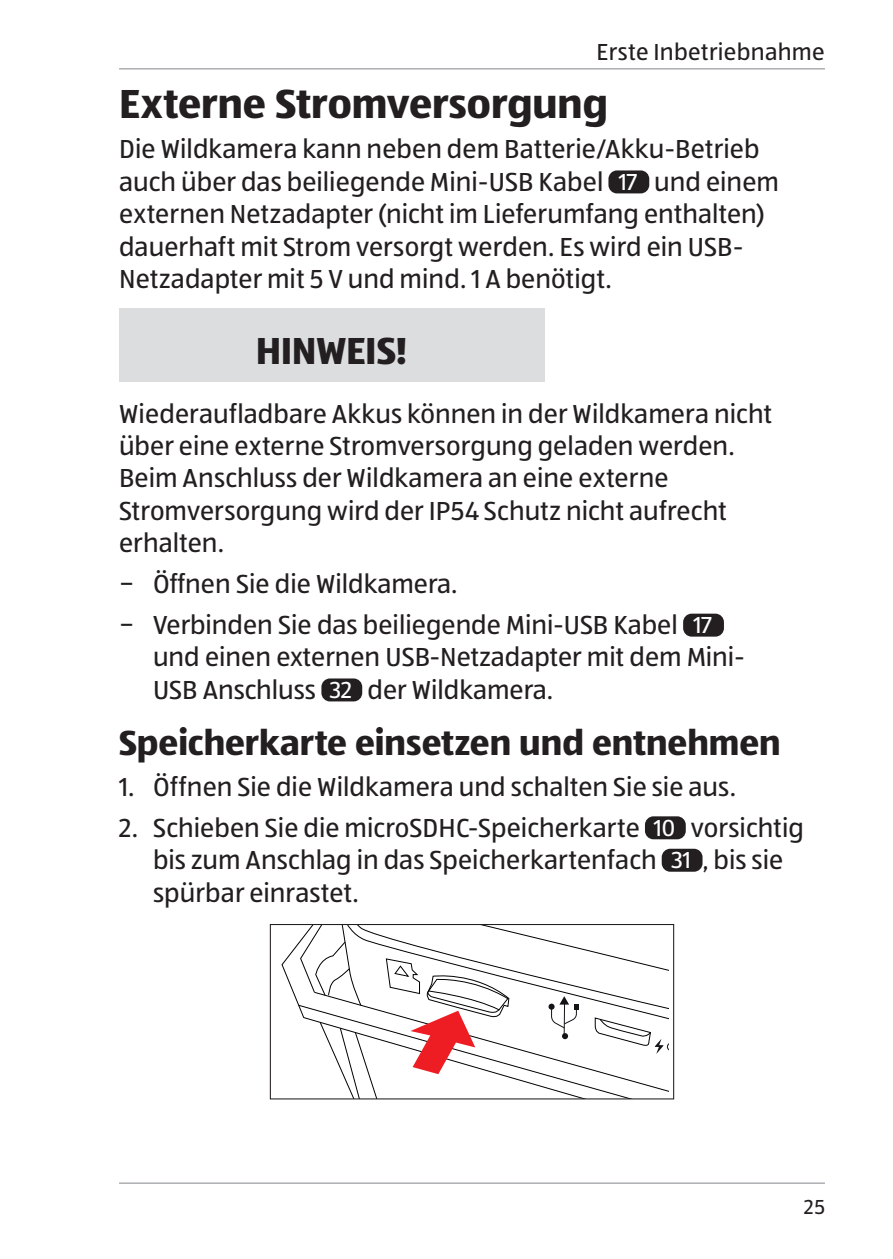
<style>
.page{position:relative;width:893px;height:1259px;background:#fff}
.page>*{position:absolute;margin:0;border:0;box-sizing:border-box;transform-origin:0 0}
.t1{font:700 42px "ALDISUEDOT";color:#231f20}
.t2{font:700 39px "ALDISUEDOT";letter-spacing:-.005em;color:#231f20}
.t3{font:700 36px "ALDISUEDOT";color:#231f20}
.t4{font:27px/32.4px "ALDISUEDOT";color:#231f20}
.t5{font:24px "ALDISUEDOT";letter-spacing:.015em;color:#231f20}
.t6{font:21px "ALDISUEDOT";color:#231f20}
.s1{font-size:24px;color:#fff}
</style>
<div class="page">
<hr style="left:119px;top:68px;width:706px;height:2px;background:#adaeb2">
<hr style="left:119px;top:1182px;width:706px;height:2px;background:#adaeb2">
<div style="left:608px;top:170px;width:41px;height:23px;background:#231f20;border-radius:9px"></div>
<div style="left:119px;top:309px;width:425px;height:73px;background:#dcdddf"></div>
<div style="left:683px;top:613px;width:41px;height:23px;background:#231f20;border-radius:9px"></div>
<div style="left:321px;top:678px;width:41px;height:23px;background:#231f20;border-radius:9px"></div>
<div style="left:645px;top:816px;width:41px;height:23px;background:#231f20;border-radius:9px"></div>
<div style="left:662px;top:848px;width:40px;height:23px;background:#231f20;border-radius:9px"></div>
<svg style="left:298px;top:926px;width:371px;height:171px"></svg>
<div style="left:270px;top:924px;width:404px;height:175px;border:1px solid #231f20"></div>
<p class="t5" style="left:597px;top:36px;width:230px">Erste Inbetriebnahme</p>
<h1 class="t1" style="left:119px;top:75px;width:490px">Externe Stromversorgung</h1>
<p class="t4" style="left:119px;top:132px;width:661px">Die Wildkamera kann neben dem Batterie/Akku-Betrieb auch über das beiliegende Mini-USB Kabel <span class="s1">17</span> und einem externen Netzadapter (nicht im Lieferumfang enthalten) dauerhaft mit Strom versorgt werden. Es wird ein USB-Netzadapter mit 5 V und mind. 1 A benötigt.</p>
<h2 class="t2" style="left:256px;top:325px;width:153px">HINWEIS!</h2>
<p class="t4" style="left:119px;top:396px;width:655px">Wiederaufladbare Akkus können in der Wildkamera nicht über eine externe Stromversorgung geladen werden.<br>Beim Anschluss der Wildkamera an eine externe Stromversorgung wird der IP54 Schutz nicht aufrecht erhalten.</p>
<p class="t4" style="left:119px;top:563px;width:594px;line-height:40.8px">− Öffnen Sie die Wildkamera.<br>− Verbinden Sie das beiliegende Mini-USB Kabel <span class="s1">17</span></p>
<p class="t4" style="left:153px;top:640px;width:593px">und einen externen USB-Netzadapter mit dem Mini-<br>USB Anschluss <span class="s1">32</span> der Wildkamera.</p>
<h3 class="t3" style="left:119px;top:718px;width:663px">Speicherkarte einsetzen und entnehmen</h3>
<p class="t4" style="left:119px;top:769px;width:619px">1. Öffnen Sie die Wildkamera und schalten Sie sie aus.</p>
<p class="t4" style="left:153px;top:810px;width:652px;text-indent:-34px">2. Schieben Sie die microSDHC-Speicherkarte <span class="s1">10</span> vorsichtig bis zum Anschlag in das Speicherkartenfach <span class="s1">31</span> , bis sie spürbar einrastet.</p>
<p class="t6" style="left:804px;top:1193px;width:22px">25</p>
</div>
